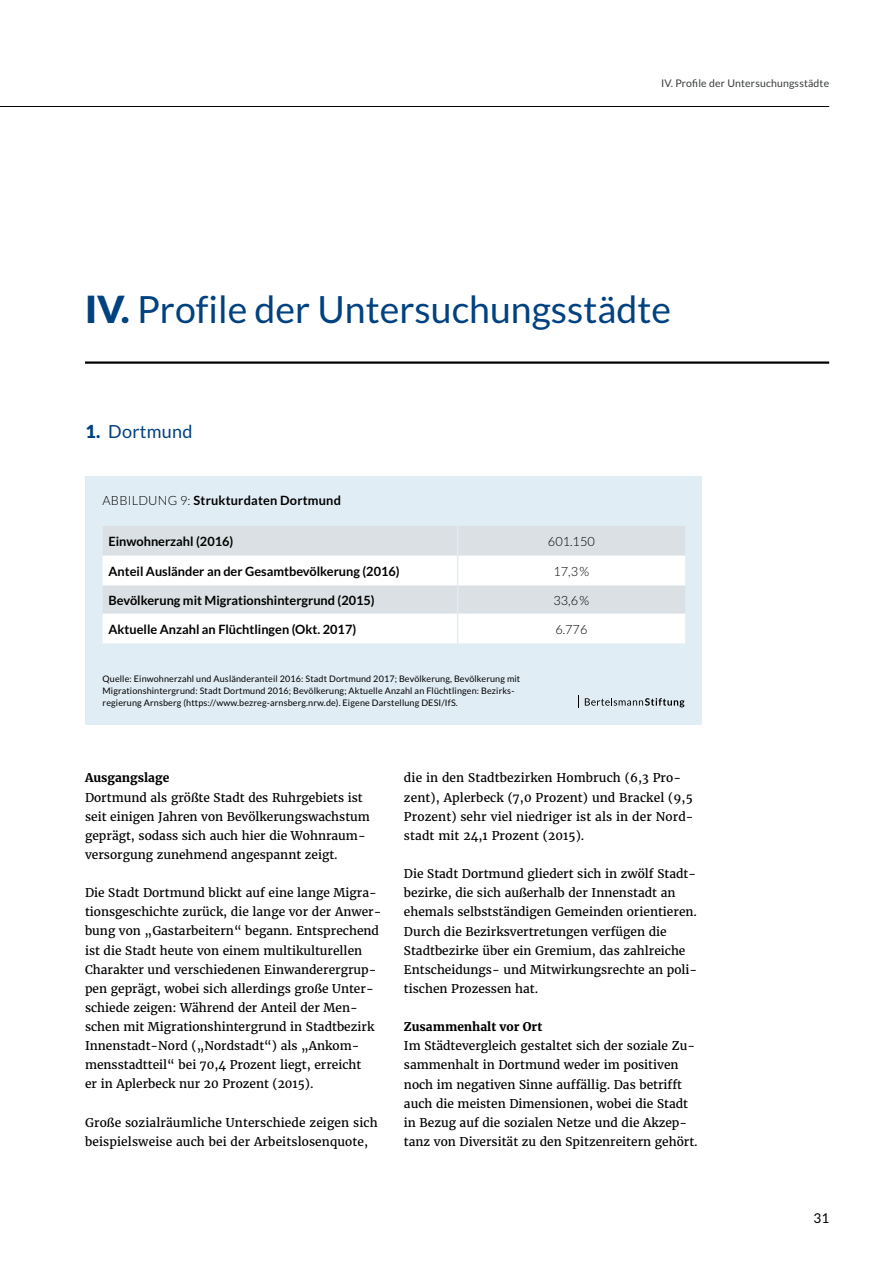
<style>
.page{position:relative;width:893px;height:1263px;background:#fff}
.page>*{position:absolute;margin:0;border:0;box-sizing:border-box;transform-origin:0 0}
.t1{font:37.5px "Lato";color:#004180}
.t2{font:18px "Lato";letter-spacing:.015em;color:#004180}
.t3{font:13.5px "Lato";color:#000}
.t4{font:700 12.75px "Lato";color:#000}
.t5{font:300 12.75px "Lato";color:#000}
.t6{font:12px/19.2px "Merriweather";color:#000}
.t7{font:700 12px "Merriweather";color:#000}
.t8{font:10.5px "Lato";letter-spacing:.015em;color:#383a3a}
.t9{font:9px/12px "Lato";letter-spacing:.015em;color:#000}
.s1{font-weight:900}
.s2{font-weight:300}
</style>
<div class="page">
<hr style="left:0;top:106px;width:829px;height:1px;background:#000">
<hr style="left:85px;top:361px;width:744px;height:3px;background:#000">
<div style="left:86px;top:476px;width:616px;height:249px;background:#e1edf5"></div>
<div style="left:103px;top:526px;width:582px;height:29px;background:#dae0e3"></div>
<svg style="left:103px;top:556px;width:582px;height:87px;background:#f2f4f6"></svg>
<hr style="left:457px;top:526px;width:1px;height:30px;background:#e1edf5">
<svg style="left:457px;top:556px;width:1px;height:87px"></svg>
<svg style="left:585px;top:698px;width:99px;height:9px"></svg>
<svg style="left:578px;top:695px;width:1px;height:13px"></svg>
<p class="t8" style="left:661px;top:77px;width:170px">IV. Profile der Untersuchungsstädte</p>
<h1 class="t1" style="left:85px;top:289px;width:588px"><span class="s1">IV.</span> Profile der Untersuchungsstädte</h1>
<h2 class="t2" style="left:86px;top:421px;width:108px"><span class="s1">1.</span> Dortmund</h2>
<p class="t4" style="left:103px;top:493px;width:240px"><span class="s2">ABBILDUNG 9:</span> Strukturdaten Dortmund</p>
<p class="t4" style="left:109px;top:534px;width:126px">Einwohnerzahl (2016)</p>
<p class="t5" style="left:548px;top:534px;width:48px">601.150</p>
<p class="t4" style="left:109px;top:564px;width:293px">Anteil Ausländer an der Gesamtbevölkerung (2016)</p>
<p class="t5" style="left:553px;top:564px;width:38px">17,3%</p>
<p class="t4" style="left:109px;top:593px;width:268px">Bevölkerung mit Migrationshintergrund (2015)</p>
<p class="t5" style="left:553px;top:593px;width:38px">33,6%</p>
<p class="t4" style="left:109px;top:622px;width:249px">Aktuelle Anzahl an Flüchtlingen (Okt. 2017)</p>
<p class="t5" style="left:555px;top:622px;width:34px">6.776</p>
<p class="t9" style="left:103px;top:672px;width:419px">Quelle: Einwohnerzahl und Ausländeranteil 2016: Stadt Dortmund 2017; Bevölkerung, Bevölkerung mit<br>Migrationshintergrund: Stadt Dortmund 2016; Bevölkerung; Aktuelle Anzahl an Flüchtlingen: Bezirks&shy;regierung Arnsberg (https://www.bezreg-arnsberg.nrw.de). Eigene Darstellung DESI/IfS.</p>
<p class="t7" style="left:85px;top:770px;width:86px">Ausgangslage</p>
<p class="t6" style="left:85px;top:787px;width:286px">Dortmund als größte Stadt des Ruhrgebiets ist seit einigen Jahren von Bevölkerungswachstum geprägt, sodass sich auch hier die Wohnraum&shy;versorgung zunehmend angespannt zeigt.</p>
<p class="t6" style="left:85px;top:883px;width:298px">Die Stadt Dortmund blickt auf eine lange Migra&shy;tionsgeschichte zurück, die lange vor der Anwer&shy;bung von „Gastarbeitern“ begann. Entsprechend ist die Stadt heute von einem multikulturellen Charakter und verschiedenen Einwanderergrup&shy;pen geprägt, wobei sich allerdings große Unter&shy;schiede zeigen: Während der Anteil der Men&shy;schen mit Migrationshintergrund in Stadtbezirk Innenstadt- Nord („Nordstadt“) als „Ankom&shy;mensstadtteil“ bei 70,4 Prozent liegt, erreicht<br>er in Aplerbeck nur 20 Prozent (2015).</p>
<p class="t6" style="left:85px;top:1112px;width:294px">Große sozialräumliche Unterschiede zeigen sich beispielsweise auch bei der Arbeitslosenquote,</p>
<p class="t6" style="left:404px;top:768px;width:291px">die in den Stadtbezirken Hombruch (6,3 Pro&shy;zent), Aplerbeck (7,0 Prozent) und Brackel (9,5<br>Prozent) sehr viel niedriger ist als in der Nord&shy;stadt mit 24,1 Prozent (2015).</p>
<p class="t6" style="left:404px;top:864px;width:295px">Die Stadt Dortmund gliedert sich in zwölf Stadt&shy;bezirke, die sich außerhalb der Innenstadt an ehemals selbstständigen Gemeinden orientieren.<br>Durch die Bezirksvertretungen verfügen die Stadtbezirke über ein Gremium, das zahlreiche Entscheidungs- und Mitwirkungsrechte an poli&shy;tischen Prozessen hat.</p>
<p class="t7" style="left:404px;top:1019px;width:140px">Zusammenhalt vor Ort</p>
<p class="t6" style="left:404px;top:1036px;width:295px">Im Städtevergleich gestaltet sich der soziale Zu&shy;sammenhalt in Dortmund weder im positiven noch im negativen Sinne auffällig. Das betrifft auch die meisten Dimensionen, wobei die Stadt in Bezug auf die sozialen Netze und die Akzep&shy;tanz von Diversität zu den Spitzenreitern gehört.</p>
<p class="t3" style="left:813px;top:1210px;width:17px">31</p>
</div>
